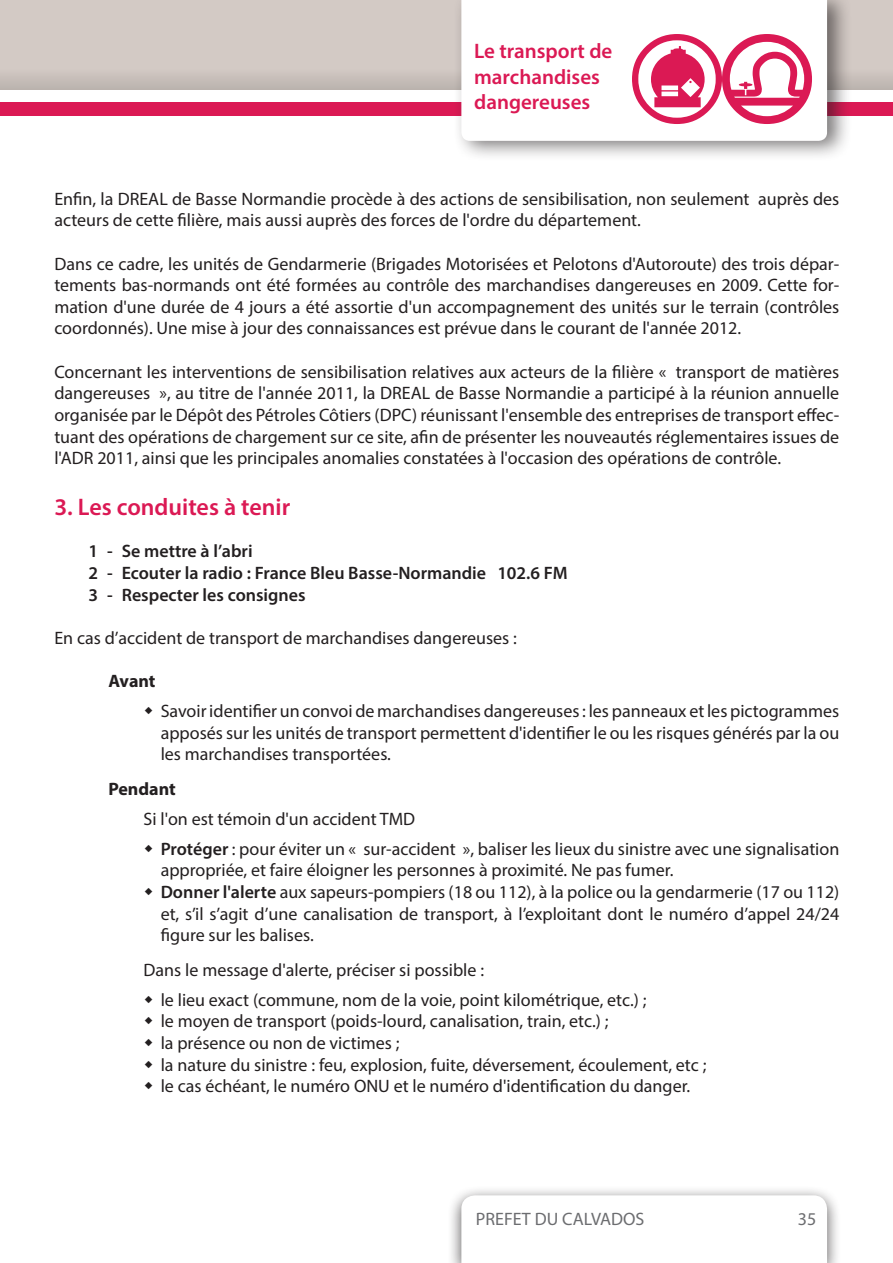
<style>
.page{position:relative;width:893px;height:1263px;background:#fff}
.page>*{position:absolute;margin:0;border:0;box-sizing:border-box;transform-origin:0 0}
.t1{font:90px "Aleagram";color:#db1954}
.t2{font:600 24px "Myriad Pro";color:#db1954}
.t3{font:600 21px/25.2px "Myriad Pro";color:#db1954}
.t4{font:18px/21.6px "Myriad Pro";color:#231f20}
.t5{font:600 18px/21.6px "Myriad Pro";color:#231f20}
.t6{font:18px "Myriad Pro";color:#6c6d70}
.t7{font:700 18px "Myriad Pro";letter-spacing:-.005em;color:#231f20}
.s1{font-weight:600}
</style>
<div class="page">
<div style="left:0;top:0;width:893px;height:90px;background:linear-gradient(to bottom,#d8cfc9,#c9c0bb)"></div>
<div style="left:0;top:102px;width:893px;height:14px;background:#db1954"></div>
<div style="left:453px;top:0;width:399px;height:162px;background:#231f20;opacity:.6"></div>
<svg style="left:461px;top:0;width:366px;height:141px"></svg>
<div style="left:447px;top:1185px;width:394px;height:78px;background:#231f20;opacity:.75"></div>
<svg style="left:461px;top:1195px;width:366px;height:68px"></svg>
<p class="t3" style="left:474px;top:38px;width:140px">Le transport de marchandises dangereuses</p>
<h1 class="t1" style="left:632px;top:33px;width:181px">wp</h1>
<p class="t4" style="left:54px;top:188px;width:786px">Enfin, la DREAL de Basse Normandie procède à des actions de sensibilisation, non seulement auprès des acteurs de cette filière, mais aussi auprès des forces de l'ordre du département.</p>
<p class="t4" style="left:54px;top:253px;width:786px;text-align:justify">Dans ce cadre, les unités de Gendarmerie (Brigades Motorisées et Pelotons d'Autoroute) des trois dépar&shy;tements bas-normands ont été formées au contrôle des marchandises dangereuses en 2009. Cette for&shy;mation d'une durée de 4 jours a été assortie d'un accompagnement des unités sur le terrain (contrôles coordonnés). Une mise à jour des connaissances est prévue dans le courant de l'année 2012.</p>
<p class="t4" style="left:54px;top:361px;width:786px;text-align:justify">Concernant les interventions de sensibilisation relatives aux acteurs de la filière « transport de matières dangereuses », au titre de l'année 2011, la DREAL de Basse Normandie a participé à la réunion annuelle organisée par le Dépôt des Pétroles Côtiers (DPC) réunissant l'ensemble des entreprises de transport effec&shy;tuant des opérations de chargement sur ce site, afin de présenter les nouveautés réglementaires issues de l'ADR 2011, ainsi que les principales anomalies constatées à l'occasion des opérations de contrôle.</p>
<h2 class="t2" style="left:54px;top:491px;width:237px">3. Les conduites à tenir</h2>
<p class="t5" style="left:88px;top:540px;width:481px">1 - Se mettre à l’abri<br>2 - Ecouter la radio : France Bleu Basse-Normandie 102.6 FM<br>3 - Respecter les consignes</p>
<p class="t4" style="left:54px;top:627px;width:464px">En cas d’accident de transport de marchandises dangereuses :</p>
<p class="t7" style="left:108px;top:669px;width:49px">Avant</p>
<p class="t4" style="left:161px;top:700px;width:680px;text-align:justify">Savoir identifier un convoi de marchandises dangereuses : les panneaux et les pictogrammes apposés sur les unités de transport permettent d'identifier le ou les risques générés par la ou les marchandises transportées.</p>
<p class="t7" style="left:108px;top:777px;width:69px">Pendant</p>
<p class="t4" style="left:161px;top:803px;width:680px;line-height:30.2px;text-indent:-17px">Si l'on est témoin d'un accident TMD<br><span class="s1">Protéger</span> : pour éviter un « sur-accident », baliser les lieux du sinistre avec une signalisation</p>
<p class="t4" style="left:161px;top:859px;width:680px">appropriée, et faire éloigner les personnes à proximité. Ne pas fumer.<br><span class="s1">Donner l'alerte</span> aux sapeurs-pompiers (18 ou 112), à la police ou la gendarmerie (17 ou 112) et, s’il s’agit d’une canalisation de transport, à l’exploitant dont le numéro d’appel 24/24 figure sur les balises.</p>
<p class="t4" style="left:161px;top:954px;width:487px;line-height:30.2px;text-indent:-17px">Dans le message d'alerte, préciser si possible :<br>le lieu exact (commune, nom de la voie, point kilométrique, etc.) ;</p>
<p class="t4" style="left:161px;top:1010px;width:547px">le moyen de transport (poids-lourd, canalisation, train, etc.) ;<br>la présence ou non de victimes ;<br>la nature du sinistre : feu, explosion, fuite, déversement, écoulement, etc ; le cas échéant, le numéro ONU et le numéro d'identification du danger.</p>
<p class="t6" style="left:476px;top:1208px;width:170px">PREFET DU CALVADOS</p>
<p class="t6" style="left:798px;top:1208px;width:20px">35</p>
</div>
